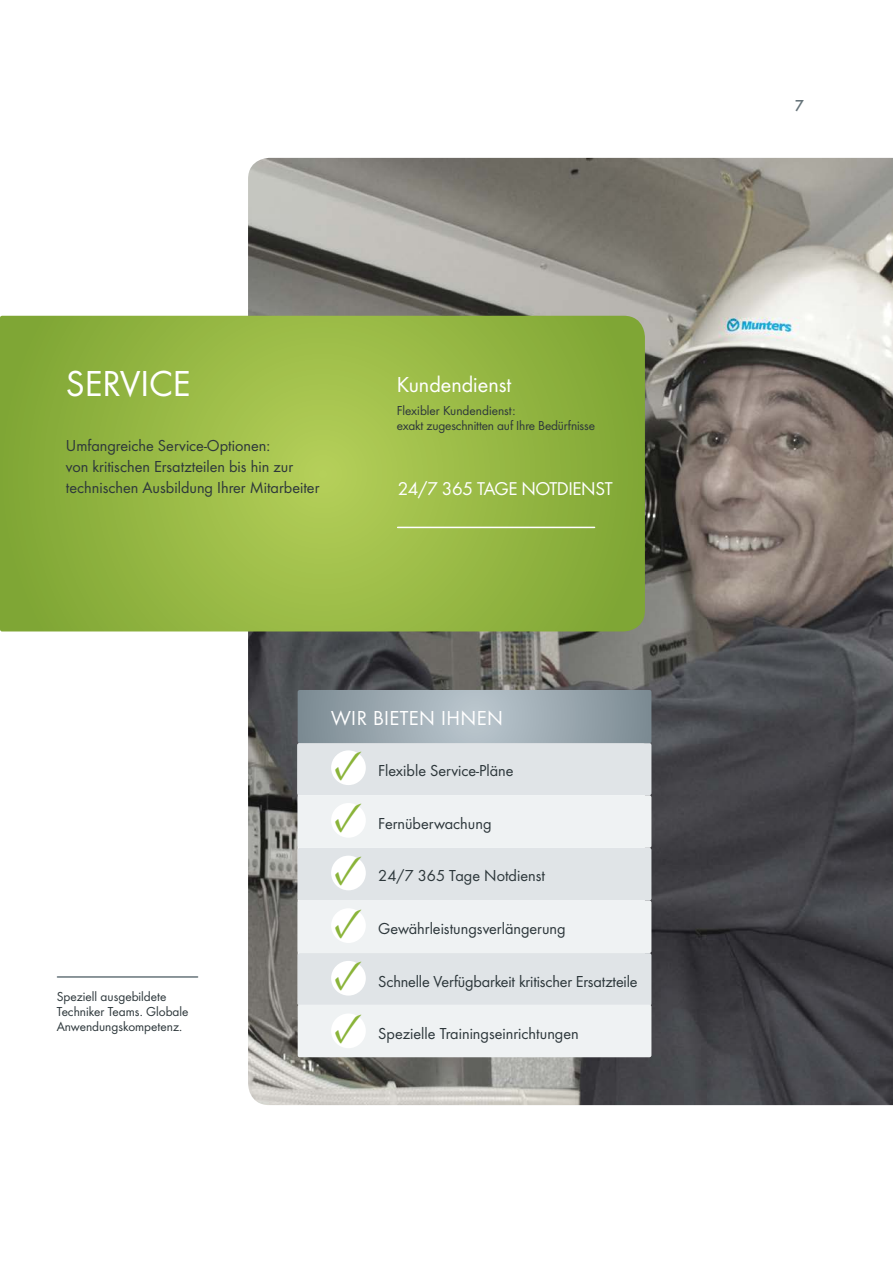
<style>
.page{position:relative;width:893px;height:1263px;background:#fff}
.page>*{position:absolute;margin:0;border:0;box-sizing:border-box;transform-origin:0 0}
.t1{font:42.75px "Minion Pro";color:#8ab439}
.t2{font:37.5px "Futura Boo";color:#fff}
.Product_header{font:22.5px "Futura Boo";color:#fff}
.Header_small{font:21px "Futura Boo";letter-spacing:.02em;color:#fff}
.Price{font:19.2px "Futura Boo";letter-spacing:-.02em;color:#fff}
.Product_text{font:16.5px/21px "Futura Boo";color:#2d373b}
.Website_address___pa{font:500 16.5px "Futura";color:#67747a}
.Product_text-2{font:13.5px/15px "Futura Boo";color:#2d373b}
.Product_header-2{font:13.5px/15px "Futura Boo";letter-spacing:-.01em;color:#2d373b}
</style>
<div class="page">
<img style="left:248px;top:158px;width:645px;height:947px">
<svg style="left:0;top:316px;width:645px;height:315px;background:#94b643"></svg>
<div style="left:297px;top:743px;width:354px;height:52px;background:#e0e4e7;border-radius:2px"></div>
<svg style="left:298px;top:690px;width:353px;height:53px;background:#9aa7af"></svg>
<div style="left:298px;top:848px;width:353px;height:52px;background:#e0e4e7;border-radius:2px"></div>
<div style="left:298px;top:795px;width:353px;height:53px;background:#eff2f3;border-radius:2px"></div>
<div style="left:298px;top:900px;width:353px;height:53px;background:#eff2f3;border-radius:2px"></div>
<div style="left:331px;top:908px;width:35px;height:35px;background:#fff;border-radius:50%"></div>
<div style="left:298px;top:953px;width:353px;height:53px;background:#e0e4e7;border-radius:2px"></div>
<div style="left:331px;top:961px;width:35px;height:34px;background:#fff;border-radius:50%"></div>
<div style="left:298px;top:1005px;width:353px;height:52px;background:#eff2f3;border-radius:2px"></div>
<div style="left:331px;top:1013px;width:35px;height:35px;background:#fff;border-radius:50%"></div>
<hr style="left:57px;top:976px;width:141px;height:2px;background:#67747a">
<hr style="left:398px;top:527px;width:197px;height:1px;background:#fff">
<div style="left:331px;top:750px;width:35px;height:35px;background:#fff;border-radius:50%"></div>
<div style="left:331px;top:803px;width:35px;height:35px;background:#fff;border-radius:50%"></div>
<div style="left:331px;top:856px;width:35px;height:34px;background:#fff;border-radius:50%"></div>
<p class="t2" style="left:66px;top:361px;width:126px">SERVICE</p>
<p class="Product_text" style="left:66px;top:435px;width:255px">Umfangreiche Service-Optionen:<br>von kritischen Ersatzteilen bis hin zur technischen Ausbildung Ihrer Mitarbeiter</p>
<p class="Product_header" style="left:397px;top:371px;width:116px">Kundendienst</p>
<p class="Product_header-2" style="left:397px;top:403px;width:200px">Flexibler Kundendienst:<br>exakt zugeschnitten auf Ihre Bedürfnisse</p>
<p class="Price" style="left:398px;top:477px;width:216px">24/7 365 TAGE NOTDIENST</p>
<p class="Product_text-2" style="left:57px;top:989px;width:133px">Speziell ausgebildete<br>Techniker Teams. Globale<br>Anwendungskompetenz.</p>
<p class="Header_small" style="left:331px;top:706px;width:173px">WIR BIETEN IHNEN</p>
<p class="Product_text" style="left:378px;top:760px;width:137px">Flexible Service-Pläne</p>
<p class="t1" style="left:334px;top:735px;width:31px">✓</p>
<p class="t1" style="left:334px;top:788px;width:31px">✓</p>
<p class="t1" style="left:334px;top:841px;width:31px">✓</p>
<p class="Product_text" style="left:378px;top:812px;width:115px">Fernüberwachung</p>
<p class="Product_text" style="left:378px;top:865px;width:168px">24/7 365 Tage Notdienst</p>
<p class="t1" style="left:334px;top:893px;width:31px">✓</p>
<p class="t1" style="left:334px;top:946px;width:31px">✓</p>
<p class="t1" style="left:334px;top:998px;width:31px">✓</p>
<p class="Product_text" style="left:378px;top:918px;width:189px">Gewährleistungsverlängerung</p>
<p class="Product_text" style="left:378px;top:970px;width:261px">Schnelle Verfügbarkeit kritischer Ersatzteile</p>
<p class="Product_text" style="left:378px;top:1023px;width:202px">Spezielle Trainingseinrichtungen</p>
<p class="Website_address___pa" style="left:795px;top:96px;width:11px">7</p>
</div>
